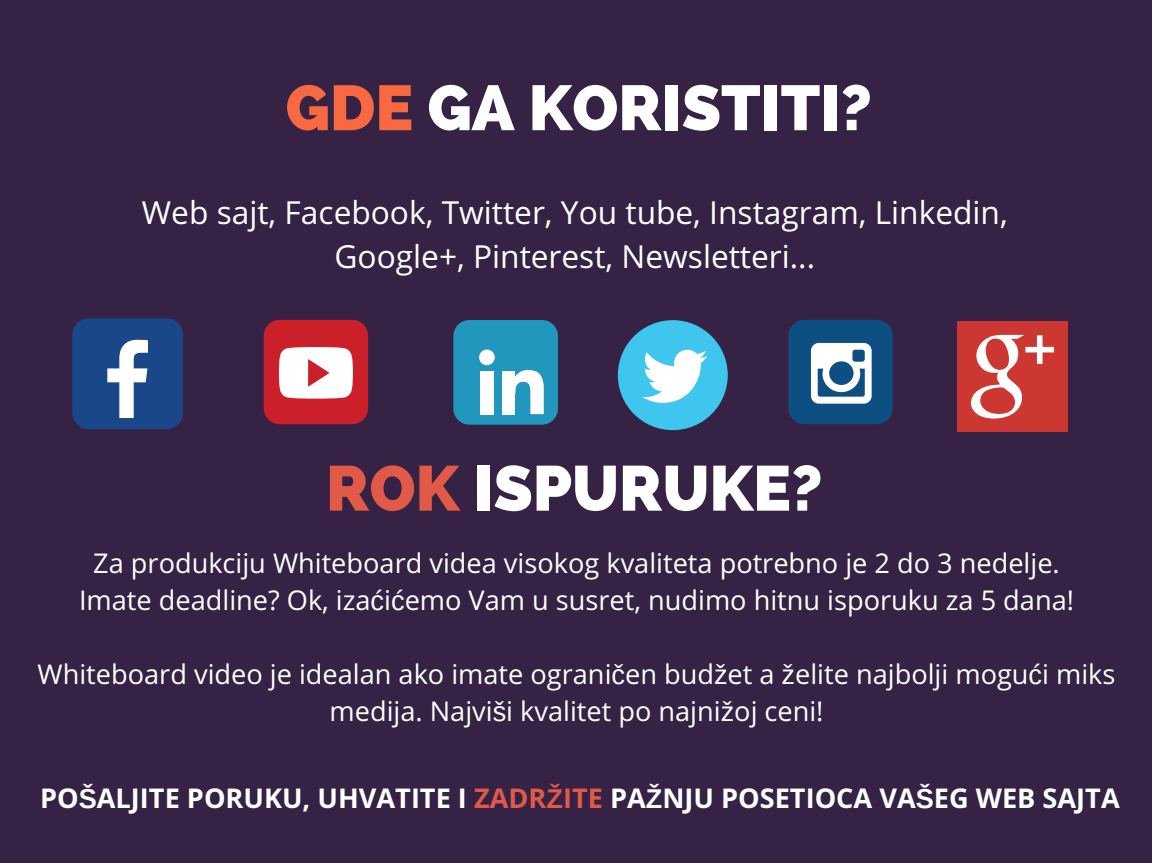
<style>
.page{position:relative;width:1152px;height:863px;background:#fff}
.page>*{position:absolute;margin:0;border:0;box-sizing:border-box;transform-origin:0 0}
.t1{font:800 63.45px "Raleway";color:#fff}
.t2{font:31.65px/43.8px "Open Sans";color:#fff;text-align:center}
.t3{font:27.15px/37.2px "Open Sans";color:#fff;text-align:center}
.t4{font:700 27.15px "Open Sans";color:#fff}
.s1{color:#f86942}
.s2{color:#e05a47}
.s3{font-family:"Arimo"}
.s4{font-family:"Arimo";color:#e05a47}
</style>
<div class="page">
<div style="left:0;top:0;width:1152px;height:862px;background:#352245"></div>
<div style="left:264px;top:320px;width:104px;height:104px;background:#cb2029;border-radius:16px"></div>
<svg style="left:279px;top:347px;width:74px;height:51px"></svg>
<div style="left:72px;top:318px;width:111px;height:111px;background:#1a4789;border-radius:17px"></div>
<svg style="left:107px;top:340px;width:41px;height:78px"></svg>
<div style="left:453px;top:320px;width:105px;height:104px;background:#2197bd;border-radius:16px"></div>
<svg style="left:479px;top:349px;width:16px;height:16px"></svg>
<div style="left:480px;top:371px;width:14px;height:43px;background:#fff"></div>
<div style="left:502px;top:371px;width:13px;height:43px;background:#fff"></div>
<svg style="left:515px;top:370px;width:29px;height:44px"></svg>
<div style="left:788px;top:320px;width:105px;height:104px;background:#0d4f83;border-radius:16px"></div>
<svg style="left:811px;top:343px;width:61px;height:60px"></svg>
<div style="left:618px;top:320px;width:110px;height:110px;background:#3fc6ee;border-radius:50%"></div>
<svg style="left:642px;top:350px;width:65px;height:53px"></svg>
<div style="left:957px;top:321px;width:111px;height:111px;background:#cc3731"></div>
<svg style="left:971px;top:335px;width:83px;height:83px"></svg>
<h1 class="t1" style="left:286px;top:70px;width:588px"><span class="s1">GDE</span> GA KORISTITI?</h1>
<p class="t2" style="left:142px;top:189px;width:867px">Web sajt, Facebook, Twitter, You tube, Instagram, Linkedin,<br>Google+, Pinterest, Newsletteri...</p>
<h1 class="t1" style="left:326px;top:451px;width:498px"><span class="s2">ROK</span> ISPURUKE?</h1>
<p class="t3" style="left:79px;top:543px;width:997px">Za produkciju Whiteboard videa visokog kvaliteta potrebno je 2 do 3 nedelje.<br>Imate deadline? Ok, iza<span class="s3">ć</span>i<span class="s3">ć</span>emo Vam u susret, nudimo hitnu isporuku za 5 dana!</p>
<p class="t3" style="left:38px;top:654px;width:1079px">Whiteboard video je idealan ako imate ograni<span class="s3">č</span>en bud<span class="s3">ž</span>et a <span class="s3">ž</span>elite najbolji mogu<span class="s3">ć</span>i miks medija. Najvi<span class="s3">š</span>i kvalitet po najni<span class="s3">ž</span>oj ceni!</p>
<p class="t4" style="left:40px;top:778px;width:1081px">PO<span class="s3">Š</span>ALJITE PORUKU, UHVATITE I <span class="s2">ZADR</span><span class="s4">Ž</span><span class="s2">ITE</span> PA<span class="s3">Ž</span>NJU POSETIOCA VA<span class="s3">Š</span>EG WEB SAJTA</p>
</div>
